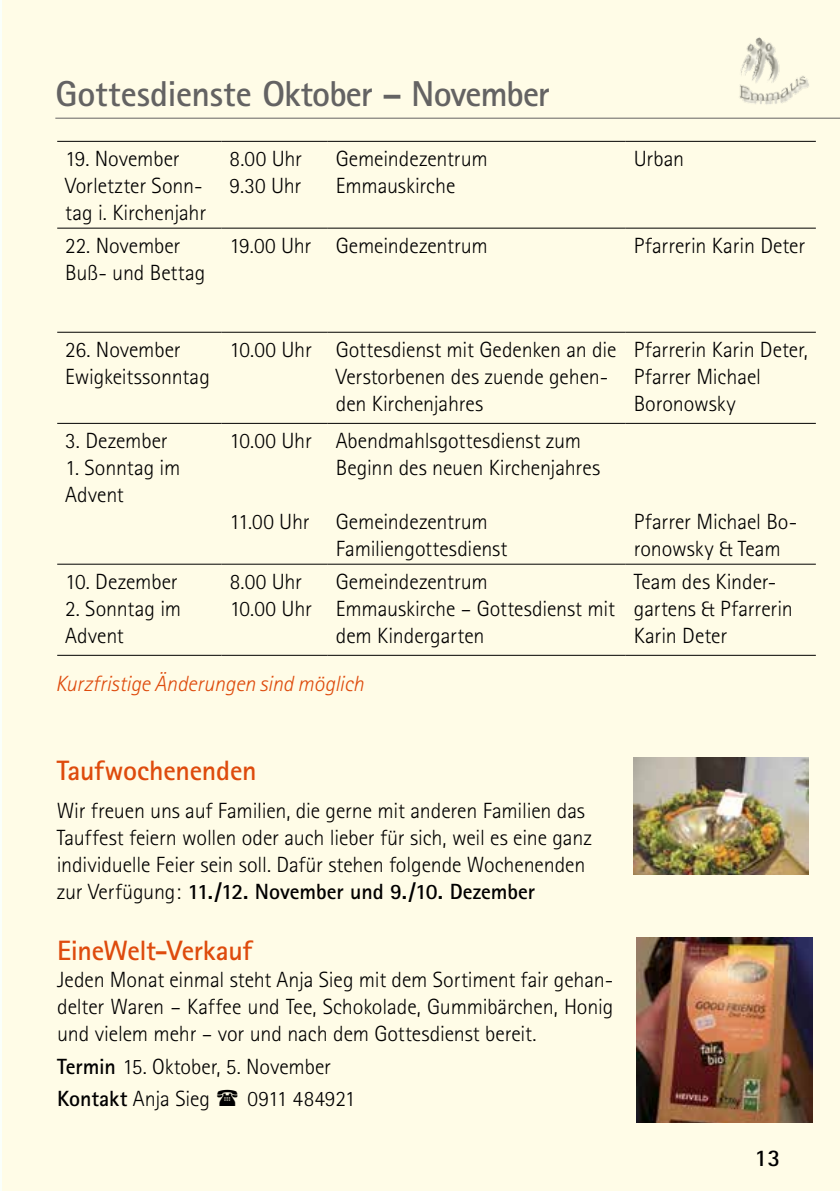
<style>
.page{position:relative;width:840px;height:1191px;background:#fff}
.page>*{position:absolute;margin:0;border:0;box-sizing:border-box;transform-origin:0 0}
.t1{font:700 36px "Rotis Sans Serif";letter-spacing:-.02em;color:#646363}
.t2{font:700 28px "Rotis Sans Serif";letter-spacing:-.01em;color:#de4b0d}
.t3{font:700 24px "Rotis Sans Serif";color:#000}
.t4{font:300 22px/27px "Rotis Sans Serif";letter-spacing:-.005em;color:#000}
.t5{font:italic 300 22px "Rotis Sans Serif";letter-spacing:-.01em;color:#de4b0d}
.s1{font-weight:700}
</style>
<div class="page">
<div style="left:2px;top:0;width:837px;height:1191px;background:#fffce7"></div>
<hr style="left:55px;top:118px;width:784px;height:1px;background:#646363">
<img style="left:733px;top:36px;width:78px;height:70px">
<hr style="left:57px;top:332px;width:164px;height:1px;background:#000">
<hr style="left:221px;top:332px;width:106px;height:1px;background:#000">
<hr style="left:327px;top:332px;width:298px;height:1px;background:#000">
<hr style="left:625px;top:332px;width:190px;height:1px;background:#000">
<hr style="left:57px;top:423px;width:164px;height:1px;background:#000">
<hr style="left:221px;top:423px;width:106px;height:1px;background:#000">
<hr style="left:327px;top:423px;width:298px;height:1px;background:#000">
<hr style="left:625px;top:423px;width:190px;height:1px;background:#000">
<hr style="left:57px;top:564px;width:164px;height:1px;background:#000">
<hr style="left:221px;top:564px;width:106px;height:1px;background:#000">
<hr style="left:327px;top:564px;width:298px;height:1px;background:#000">
<hr style="left:625px;top:564px;width:190px;height:1px;background:#000">
<hr style="left:57px;top:655px;width:164px;height:1px;background:#000">
<hr style="left:221px;top:655px;width:106px;height:1px;background:#000">
<hr style="left:327px;top:655px;width:298px;height:1px;background:#000">
<hr style="left:625px;top:655px;width:190px;height:1px;background:#000">
<hr style="left:57px;top:141px;width:164px;height:1px;background:#000">
<hr style="left:221px;top:141px;width:106px;height:1px;background:#000">
<hr style="left:327px;top:141px;width:298px;height:1px;background:#000">
<hr style="left:625px;top:141px;width:190px;height:1px;background:#000">
<hr style="left:57px;top:228px;width:164px;height:1px;background:#000">
<hr style="left:221px;top:228px;width:106px;height:1px;background:#000">
<hr style="left:327px;top:228px;width:298px;height:1px;background:#000">
<hr style="left:625px;top:228px;width:190px;height:1px;background:#000">
<img style="left:633px;top:757px;width:175px;height:117px">
<img style="left:635px;top:937px;width:176px;height:185px">
<svg style="left:217px;top:1089px;width:50px;height:18px"></svg>
<h1 class="t1" style="left:55px;top:71px;width:496px">Gottesdienste Oktober – November</h1>
<p class="t4" style="left:65px;top:145px;width:142px">19. November<br>Vorletzter Sonn&shy;tag i. Kirchenjahr</p>
<p class="t4" style="left:229px;top:145px;width:74px">8.00 Uhr<br>9.30 Uhr</p>
<p class="t4" style="left:335px;top:145px;width:153px">Gemeindezentrum<br>Emmauskirche</p>
<p class="t4" style="left:633px;top:145px;width:52px">Urban</p>
<p class="t4" style="left:65px;top:232px;width:142px">22. November<br>Buß- und Bettag</p>
<p class="t4" style="left:229px;top:232px;width:259px">19.00 Uhr Gemeindezentrum</p>
<p class="t4" style="left:633px;top:232px;width:173px">Pfarrerin Karin Deter</p>
<p class="t4" style="left:65px;top:336px;width:146px">26. November<br>Ewigkeitssonntag</p>
<p class="t4" style="left:335px;top:336px;width:282px;text-indent:-106px">10.00 Uhr Gottesdienst mit Gedenken an die<br>Verstorbenen des zuende gehen&shy;den Kirchenjahres</p>
<p class="t4" style="left:633px;top:336px;width:175px">Pfarrerin Karin Deter,<br>Pfarrer Michael<br>Boronowsky</p>
<p class="t4" style="left:65px;top:427px;width:104px">3. Dezember</p>
<p class="t4" style="left:65px;top:454px;width:117px">1. Sonntag im<br>Advent</p>
<p class="t4" style="left:229px;top:427px;width:84px">10.00 Uhr</p>
<p class="t4" style="left:335px;top:427px;width:266px">Abendmahlsgottesdienst zum<br>Beginn des neuen Kirchenjahres</p>
<p class="t4" style="left:335px;top:508px;width:173px">Gemeindezentrum<br>Familiengottesdienst</p>
<p class="t4" style="left:633px;top:508px;width:165px">Pfarrer Michael Bo&shy;ronowsky &amp; Team</p>
<p class="t4" style="left:229px;top:508px;width:81px">11.00 Uhr</p>
<p class="t4" style="left:65px;top:568px;width:114px">10. Dezember</p>
<p class="t4" style="left:65px;top:595px;width:117px">2. Sonntag im<br>Advent</p>
<p class="t4" style="left:229px;top:568px;width:84px">8.00 Uhr<br>10.00 Uhr</p>
<p class="t4" style="left:336px;top:568px;width:280px">Gemeindezentrum<br>Emmauskirche – Gottesdienst mit dem Kindergarten</p>
<p class="t4" style="left:633px;top:568px;width:160px">Team des Kinder&shy;gartens &amp; Pfarrerin<br>Karin Deter</p>
<p class="t5" style="left:55px;top:671px;width:310px">Kurzfristige Änderungen sind möglich</p>
<p class="t2" style="left:57px;top:752px;width:201px">Taufwochenenden</p>
<p class="t4" style="left:57px;top:797px;width:536px">Wir freuen uns auf Familien, die gerne mit anderen Familien das Tauffest feiern wollen oder auch lieber für sich, weil es eine ganz individuelle Feier sein soll. Dafür stehen folgende Wochenenden zur Verfügung: <span class="s1">11./12. November und 9./10. Dezember</span></p>
<p class="t2" style="left:57px;top:932px;width:197px">EineWelt-Verkauf</p>
<p class="t4" style="left:57px;top:966px;width:557px;text-align:justify">Jeden Monat einmal steht Anja Sieg mit dem Sortiment fair gehan&shy;delter Waren – Kaffee und Tee, Schokolade, Gummibärchen, Honig und vielem mehr – vor und nach dem Gottesdienst bereit.</p>
<p class="t4" style="left:57px;top:1049px;width:275px;line-height:32.6px"><span class="s1">Termin</span> 15. Oktober, 5. November<br><span class="s1">Kontakt</span> Anja Sieg</p>
<p class="t4" style="left:247px;top:1085px;width:109px">0911 484921</p>
<p class="t3" style="left:754px;top:1143px;width:27px">13</p>
</div>
